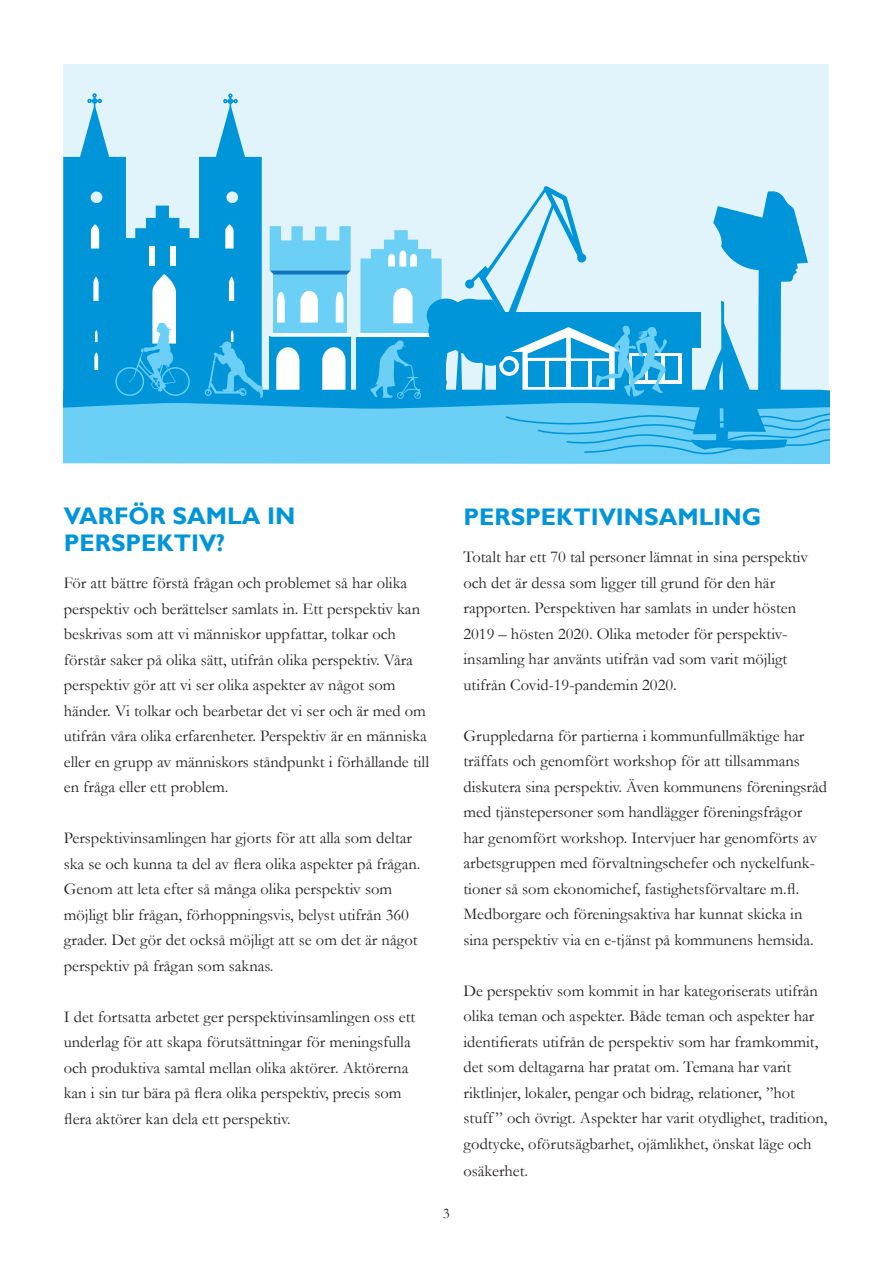
<style>
.page{position:relative;width:893px;height:1263px;background:#fff}
.page>*{position:absolute;margin:0;border:0;box-sizing:border-box;transform-origin:0 0}
.t1{font:700 24px/27px "Gill Sans";color:#0095d9}
.t2{font:16.5px/25.5px "Garamond";color:#231f20}
.t3{font:15px "Garamond";color:#231f20}
</style>
<div class="page">
<div style="left:64px;top:64px;width:765px;height:399px;background:#e1f4fc"></div>
<svg style="left:64px;top:107px;width:198px;height:75px"></svg>
<svg style="left:223px;top:93px;width:15px;height:14px"></svg>
<svg style="left:87px;top:93px;width:15px;height:14px"></svg>
<hr style="left:64px;top:461px;width:765px;height:2px;background:#6bcff6">
<svg style="left:64px;top:182px;width:765px;height:279px"></svg>
<h1 class="t1" style="left:64px;top:503px;width:233px">VARFÖR SAMLA IN<br>PERSPEKTIV?</h1>
<p class="t2" style="left:64px;top:570px;width:367px">För att bättre förstå frågan och problemet så har olika perspektiv och berättelser samlats in. Ett perspektiv kan beskrivas som att vi människor uppfattar, tolkar och förstår saker på olika sätt, utifrån olika perspektiv. Våra perspektiv gör att vi ser olika aspekter av något som händer. Vi tolkar och bearbetar det vi ser och är med om utifrån våra olika erfarenheter. Perspektiv är en människa eller en grupp av människors ståndpunkt i förhållande till en fråga eller ett problem.</p>
<p class="t2" style="left:64px;top:825px;width:358px">Perspektivinsamlingen har gjorts för att alla som deltar ska se och kunna ta del av flera olika aspekter på frågan.<br>Genom att leta efter så många olika perspektiv som möjligt blir frågan, förhoppningsvis, belyst utifrån 360 grader. Det gör det också möjligt att se om det är något perspektiv på frågan som saknas.</p>
<p class="t2" style="left:64px;top:1003px;width:353px">I det fortsatta arbetet ger perspektivinsamlingen oss ett underlag för att skapa förutsättningar för meningsfulla och produktiva samtal mellan olika aktörer. Aktörerna kan i sin tur bära på flera olika perspektiv, precis som flera aktörer kan dela ett perspektiv.</p>
<p class="t3" style="left:443px;top:1203px;width:9px">3</p>
<h1 class="t1" style="left:463px;top:504px;width:299px">PERSPEKTIVINSAMLING</h1>
<p class="t2" style="left:463px;top:544px;width:346px">Totalt har ett 70 tal personer lämnat in sina perspektiv och det är dessa som ligger till grund för den här rapporten. Perspektiven har samlats in under hösten 2019 – hösten 2020. Olika metoder för perspektiv&shy;insamling har använts utifrån vad som varit möjligt utifrån Covid-19-pandemin 2020.</p>
<p class="t2" style="left:463px;top:722px;width:365px">Gruppledarna för partierna i kommunfullmäktige har träffats och genomfört workshop för att tillsammans diskutera sina perspektiv. Även kommunens föreningsråd med tjänstepersoner som handlägger föreningsfrågor har genomfört workshop. Intervjuer har genomförts av arbetsgruppen med förvaltningschefer och nyckelfunk&shy;tioner så som ekonomichef, fastighetsförvaltare m.fl.<br>Medborgare och föreningsaktiva har kunnat skicka in sina perspektiv via en e-tjänst på kommunens hemsida.</p>
<p class="t2" style="left:463px;top:977px;width:365px">De perspektiv som kommit in har kategoriserats utifrån olika teman och aspekter. Både teman och aspekter har identifierats utifrån de perspektiv som har framkommit, det som deltagarna har pratat om. Temana har varit riktlinjer, lokaler, pengar och bidrag, relationer, ”hot stuff ” och övrigt. Aspekter har varit otydlighet, tradition, godtycke, oförutsägbarhet, ojämlikhet, önskat läge och</p>
<p class="t2" style="left:463px;top:1157px;width:66px">osäkerhet.</p>
</div>
